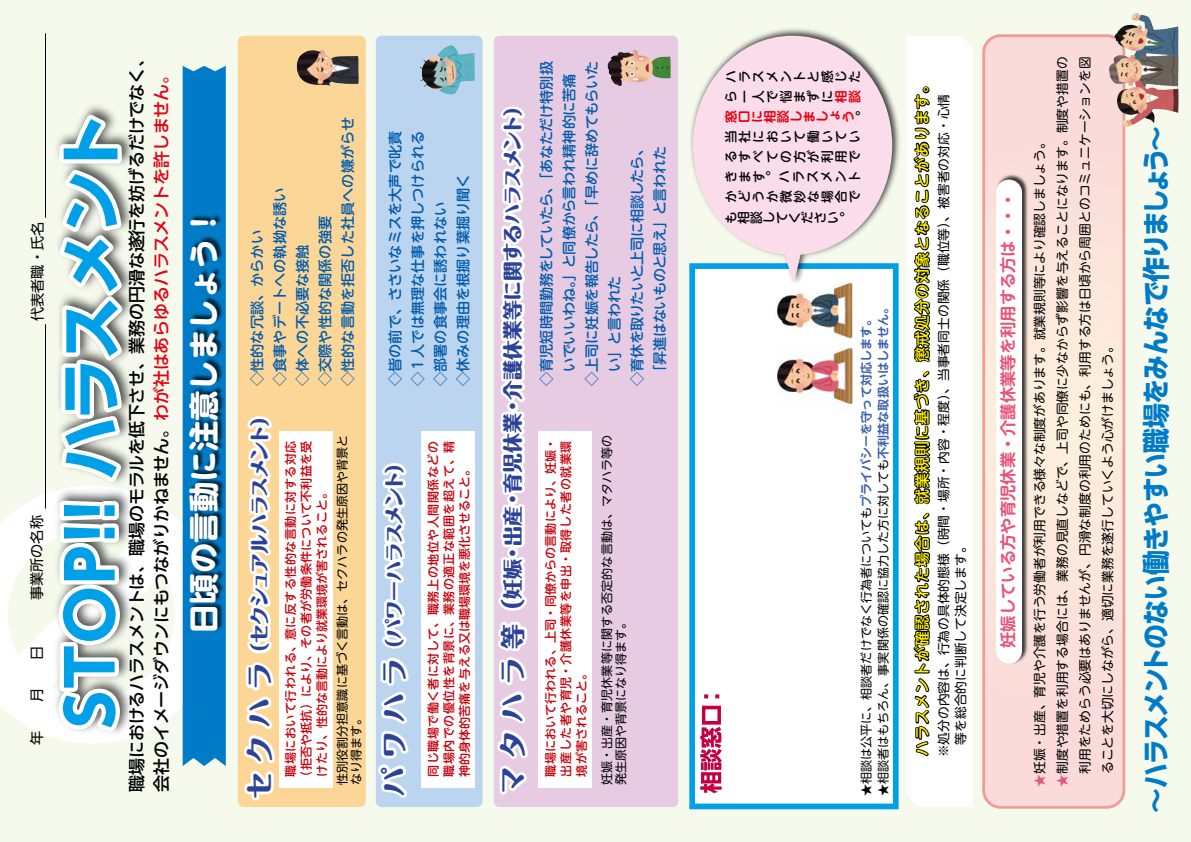
<style>
.page{position:relative;width:1191px;height:842px;background:#f6faed}
.page>*{position:absolute;margin:0;border:0;box-sizing:border-box;transform-origin:0 0}
.t1{font:700 63.1px "UD Shin Go Pro";color:#00a0e9}
.t2{font:700 30.5px "UD Shin M Go Pro";color:#fff}
.t3{font:800 28.3px "Maru Fo Pro";letter-spacing:.285em;color:#2c4198}
.t4{font:700 27.6px "UD Shin Go Pro";letter-spacing:-.02em;color:#007bc7;scale:.9 1}
.t5{font:800 24.8px "Maru Fo Pro";color:#2c4198}
.t6{font:800 19.8px "Maru Fo Pro";letter-spacing:-.045em;color:#2c4198}
.t7{font:800 19.8px "Maru Fo Pro";letter-spacing:-.075em;color:#2c4198}
.t8{font:500 17px/24.7px "UD Shin Go Pro";letter-spacing:-.01em;color:#000}
.t9{font:700 16.3px "UD Shin M Go Pro De";color:#e95377}
.t10{font:500 14.9px "UD Shin M Go Pro";letter-spacing:.06em;color:#fff100}
.t11{font:500 14.2px/22.7px "UD Shin M Go Pro";color:#005bac}
.t12{font:500 14.2px "UD Shin M Go Pro";letter-spacing:-.02em;color:#005bac}
.t13{font:500 14.2px "UD Shin M Go Pro";letter-spacing:-.05em;color:#005bac}
.t14{font:500 14.2px "UD Shin M Go Pro";letter-spacing:-.035em;color:#005bac}
.t15{font:14.2px "UD Shin Go Pro";color:#000}
.t16{font:12.8px/22.7px "UD Shin M Go Pro";color:#000}
.t17{font:500 12.8px/13.8px "UD Shin M Go Pro";color:#000;text-align:justify}
.t18{font:700 12.8px/13.1px "UD Shin M Go Pro De";color:#e60012}
.t19{font:500 12px/15.6px "UD Shin M Go Pro";letter-spacing:.015em;color:#c7000b}
.t20{font:12px/14.2px "UD Shin M Go Pro";color:#000}
.t21{font:500 12px "UD Shin M Go Pro";letter-spacing:.035em;color:#c7000b}
.s1{color:#e60012}
.s2{font-family:"UD Shin M Go Pro De";font-weight:700;color:#3d62ad}
.s3{color:#e95377}
</style>
<div class="page">
<svg style="left:0;top:475px;width:183px;height:279px"></svg>
<div style="left:238px;top:36px;width:128px;height:771px;background:#fcd697;border-radius:6px"></div>
<div style="left:907px;top:36px;width:65px;height:771px;background:#fff"></div>
<div style="left:692px;top:266px;width:203px;height:540px;background:#fff"></div>
<div style="left:689px;top:263px;width:209px;height:546px;border:6px solid #00a0e9"></div>
<svg style="left:986px;top:36px;width:137px;height:769px;background:#fae1da"></svg>
<div style="left:982px;top:34px;width:143px;height:775px;border:3px solid #f19c97;border-radius:17px"></div>
<img style="left:994px;top:172px;width:35px;height:493px">
<div style="left:996px;top:180px;width:26px;height:484px;background:#fff;border-radius:13px"></div>
<div style="left:494px;top:36px;width:184px;height:771px;background:#e6cbe2;border-radius:6px"></div>
<div style="left:376px;top:36px;width:106px;height:771px;background:#bbd4ef;border-radius:6px"></div>
<div style="left:183px;top:66px;width:43px;height:700px;background:#007bc7"></div>
<img style="left:689px;top:28px;width:211px;height:261px">
<svg style="left:693px;top:36px;width:199px;height:247px;fill:#fadcea"></svg>
<div style="left:538px;top:431px;width:54px;height:356px;background:#fff"></div>
<div style="left:279px;top:431px;width:53px;height:356px;background:#fff"></div>
<div style="left:421px;top:431px;width:54px;height:356px;background:#fff"></div>
<img style="left:421px;top:45px;width:30px;height:23px">
<img style="left:296px;top:50px;width:25px;height:23px">
<img style="left:607px;top:50px;width:27px;height:31px">
<img style="left:1117px;top:13px;width:27px;height:19px">
<img style="left:775px;top:282px;width:77px;height:57px">
<img style="left:775px;top:347px;width:79px;height:58px">
<img style="left:46px;top:105px;width:114px;height:639px">
<svg style="left:54px;top:496px;width:70px;height:241px"></svg>
<svg style="left:53px;top:107px;width:77px;height:383px"></svg>
<img style="left:187px;top:200px;width:39px;height:436px">
<svg style="left:241px;top:416px;width:34px;height:391px"></svg>
<svg style="left:497px;top:106px;width:42px;height:689px"></svg>
<svg style="left:378px;top:599px;width:31px;height:199px"></svg>
<div style="left:390px;top:579px;width:8px;height:23px;border:6px solid #fff"></div>
<svg style="left:382px;top:463px;width:25px;height:125px"></svg>
<svg style="left:912px;top:512px;width:19px;height:246px;background:#898989"></svg>
<svg style="left:909px;top:370px;width:28px;height:136px;background:#9a9a9a"></svg>
<svg style="left:909px;top:36px;width:22px;height:328px;background:#a0a0a0"></svg>
<svg style="left:700px;top:706px;width:21px;height:87px"></svg>
<svg style="left:704px;top:694px;width:15px;height:4px"></svg>
<hr style="left:45px;top:324px;width:1px;height:184px;background:#000">
<hr style="left:45px;top:33px;width:1px;height:185px;background:#000">
<p class="t15" style="left:26px;top:321px;width:101px;rotate:-90deg">代表者職・氏名</p>
<p class="t15" style="left:25px;top:600px;width:87px;rotate:-90deg">事業所の名称</p>
<h1 class="t1" style="left:39px;top:728px;width:616px;rotate:-90deg">STOP!! ハラスメント</h1>
<h3 class="t8" style="left:124px;top:792px;width:743px;rotate:-90deg">職場におけるハラスメントは、職場のモラルを低下させ、業務の円滑な遂行を妨げるだけでなく、会社のイメージダウンにもつながりかねません。<span class="s1">わが社はあらゆるハラスメントを許しません。</span></h3>
<h2 class="t2" style="left:179px;top:634px;width:428px;rotate:-90deg">日頃の言動に注意しましょう!</h2>
<p class="t11" style="left:245px;top:386px;width:271px;rotate:-90deg">◇性的な冗談、からかい<br>◇食事やデートへの執拗な誘い<br>◇体への不必要な接触<br>◇交際や性的な関係の強要<br>◇性的な言動を拒否した社員への嫌がらせ</p>
<h3 class="t6" style="left:497px;top:400px;width:305px;rotate:-90deg">介護休業等に関するハラスメント(</h3>
<h3 class="t6" style="left:497px;top:416px;width:21px;rotate:-90deg">・</h3>
<h3 class="t6" style="left:497px;top:493px;width:81px;rotate:-90deg">育児休業</h3>
<h3 class="t6" style="left:497px;top:509px;width:21px;rotate:-90deg">・</h3>
<h3 class="t6" style="left:497px;top:546px;width:41px;rotate:-90deg">出産</h3>
<h3 class="t6" style="left:497px;top:562px;width:21px;rotate:-90deg">・</h3>
<h3 class="t6" style="left:497px;top:599px;width:41px;rotate:-90deg">妊娠</h3>
<h3 class="t5" style="left:493px;top:649px;width:51px;rotate:-90deg">等（</h3>
<h3 class="t3" style="left:490px;top:794px;width:139px;rotate:-90deg">マタハラ</h3>
<p class="t11" style="left:383px;top:386px;width:257px;rotate:-90deg">◇皆の前で、ささいなミスを大声で叱責◇１人では無理な仕事を押しつけられる◇部署の食事会に誘われない<br>◇休みの理由を根掘り葉掘り聞く</p>
<h3 class="t7" style="left:244px;top:663px;width:259px;rotate:-90deg">（セクシュアルハラスメント(</h3>
<h3 class="t3" style="left:237px;top:800px;width:139px;rotate:-90deg">セクハラ</h3>
<p class="t20" style="left:334px;top:785px;width:352px;rotate:-90deg">性別役割分担意識に基づく言動は、セクハラの発生原因や背景となり得ます。</p>
<p class="t21" style="left:281px;top:776px;width:337px;rotate:-90deg">職場において行われる、意に反する性的な言動に対する対応</p>
<p class="t19" style="left:298px;top:782px;width:343px;rotate:-90deg">（拒否や抵抗）により、その者が労働条件について不利益を受</p>
<p class="t19" style="left:425px;top:777px;width:337px;text-align:justify;rotate:-90deg">同じ職場で働く者に対して、職務上の地位や人間関係などの職場内での優位性を背景に、業務の適正な範囲を超えて、精神的身体的苦痛を与える又は職場環境を悪化させること。</p>
<h3 class="t6" style="left:378px;top:659px;width:207px;rotate:-90deg">（パワーハラスメント(</h3>
<h3 class="t3" style="left:372px;top:795px;width:140px;rotate:-90deg">パワハラ</h3>
<p class="t19" style="left:313px;top:776px;width:291px;rotate:-90deg">けたり、性的な言動により就業環境が害されること。</p>
<p class="t11" style="left:534px;top:386px;width:326px;rotate:-90deg">◇育児短時間勤務をしていたら、「あなただけ特別扱</p>
<p class="t11" style="left:557px;top:372px;width:300px;rotate:-90deg">いでいいわね。」と同僚から言われ精神的に苦痛</p>
<p class="t12" style="left:580px;top:386px;width:327px;rotate:-90deg">◇上司に妊娠を報告したら、「早めに辞めてもらいた</p>
<p class="t11" style="left:602px;top:372px;width:98px;rotate:-90deg">い」と言われた</p>
<p class="t13" style="left:625px;top:386px;width:246px;rotate:-90deg">◇育休を取りたいと上司に相談したら、</p>
<p class="t14" style="left:648px;top:386px;width:242px;rotate:-90deg">　「昇進はないものと思え」と言われた</p>
<p class="t19" style="left:542px;top:776px;width:340px;rotate:-90deg">職場において行われる、上司・同僚からの言動により、妊娠・出産した者や育児・介護休業等を申出・取得した者の就業環境が害されること。</p>
<p class="t20" style="left:599px;top:785px;width:352px;rotate:-90deg">妊娠・出産・育児休業等に関する否定的な言動は、マタハラ等の発生原因や背景になり得ます。</p>
<p class="t17" style="left:723px;top:83px;width:14px;text-align:left;rotate:-90deg">ハラスメントと感じた</p>
<p class="t17" style="left:723px;top:103px;width:14px;text-align:left;rotate:-90deg">ら一人で悩まずに</p>
<p class="t18" style="left:833px;top:103px;width:14px;line-height:13.8px;rotate:-90deg">相談</p>
<p class="t18" style="left:723px;top:123px;width:14px;text-align:justify;rotate:-90deg">窓口に相談しましょう</p>
<p class="t17" style="left:853px;top:123px;width:14px;rotate:-90deg">。</p>
<p class="t17" style="left:723px;top:143px;width:14px;rotate:-90deg">当社において働いてい</p>
<p class="t17" style="left:723px;top:163px;width:14px;rotate:-90deg">るすべての方が利用で</p>
<p class="t17" style="left:776px;top:183px;width:14px;line-height:14.1px;rotate:-90deg">ハラスメント</p>
<p class="t17" style="left:723px;top:183px;width:14px;line-height:14.1px;rotate:-90deg">きます</p>
<p class="t17" style="left:723px;top:203px;width:14px;rotate:-90deg">かどうか微妙な場合で</p>
<p class="t17" style="left:838px;top:224px;width:14px;rotate:-90deg">。</p>
<p class="t17" style="left:764px;top:183px;width:14px;rotate:-90deg">。</p>
<p class="t17" style="left:724px;top:224px;width:14px;line-height:12.8px;text-align:left;rotate:-90deg">も相談してください</p>
<p class="t20" style="left:875px;top:796px;width:495px;rotate:-90deg">★相談者はもちろん、事実関係の確認に協力した方に対しても<span class="s2">不利益な取扱いはしません。</span></p>
<p class="t20" style="left:858px;top:796px;width:483px;rotate:-90deg">★相談は公平に、相談者だけでなく行為者についても<span class="s2">プライバシーを守って対応します。</span></p>
<p class="t10" style="left:910px;top:756px;width:679px;rotate:-90deg">ハラスメントが確認された場合は、就業規則に基づき、懲戒処分の対象となることがあります。</p>
<p class="t16" style="left:934px;top:745px;width:652px;line-height:17px;text-indent:-13px;rotate:-90deg">※処分の内容は、行為の具体的態様（時間・場所・内容・程度）、当事者同士の関係（職位等）、被害者の対応・心情等を総合的に判断して決定します。</p>
<p class="t9" style="left:994px;top:648px;width:458px;rotate:-90deg">妊娠している方や育児休業・介護休業等を利用する方は・・・</p>
<p class="t16" style="left:1027px;top:787px;width:652px;rotate:-90deg"><span class="s3">★</span>妊娠・出産、育児や介護を行う労働者が利用できる様々な制度があります。就業規則等により確認しましょう。</p>
<p class="t16" style="left:1050px;top:774px;width:719px;text-align:justify;text-indent:-13px;rotate:-90deg"><span class="s3">★</span>制度や措置を利用する場合には、業務の見直しなどで、上司や同僚に少なからず影響を与えることになります。制度や措置の利用をためらう必要はありませんが、円滑な制度の利用のためにも、利用する方は日頃から周囲とのコミュニケーションを図ることを大切にしながら、適切に業務を遂行していくよう心がけましょう。</p>
<h3 class="t4" style="left:1133px;top:813px;width:764px;rotate:-90deg">～ハラスメントのない働きやすい職場をみんなで作りましょう~</h3>
</div>
